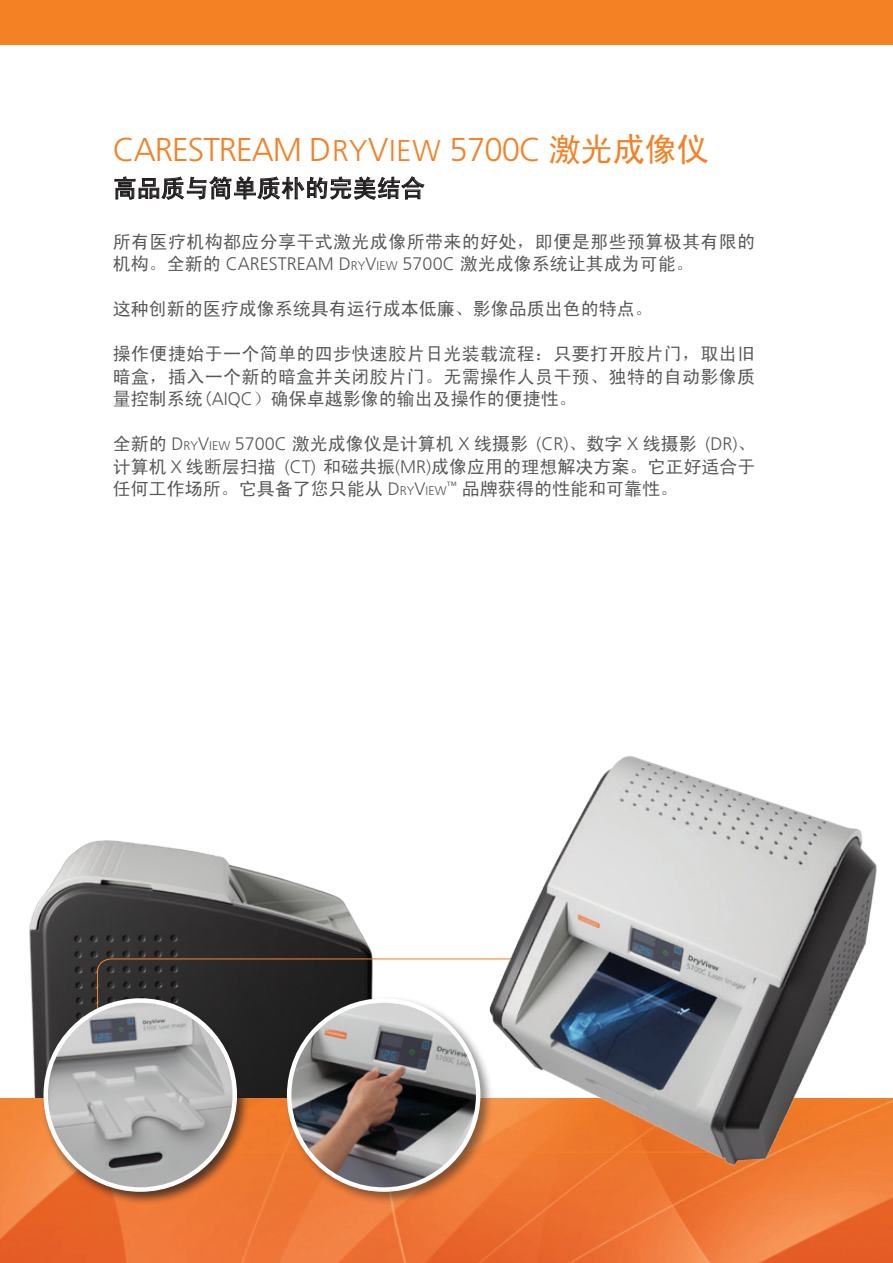
<style>
.page{position:relative;width:893px;height:1263px;background:#fff}
.page>*{position:absolute;margin:0;border:0;box-sizing:border-box;transform-origin:0 0}
.t1{font:300 33px "Frutiger";letter-spacing:-.03em;color:#f58125}
.t2{font:24px "Sim Hei";color:#231f20}
.t3{font:18px/22.5px "Sim Hei";color:#58595b;text-align:justify}
.t4{font:18px/22.5px "Sim Hei";letter-spacing:.02em;color:#58595b}
.s1{font-size:30px}
.s2{font-family:"Sim Hei";font-weight:400}
.s3{font-family:"Frutiger 45";font-weight:300}
.s4{font-family:"Frutiger";font-weight:300}
.s5{font-family:"Frutiger";font-weight:300;font-size:12.6px}
</style>
<div class="page">
<img style="left:29px;top:840px;width:344px;height:258px">
<img style="left:0;top:1098px;width:893px;height:165px">
<div style="left:41px;top:995px;width:209px;height:210px;background:#231f20;opacity:.75"></div>
<img style="left:46px;top:1000px;width:189px;height:189px;border-radius:94px">
<div style="left:44px;top:998px;width:193px;height:194px;border:4px solid #fff;border-radius:50%"></div>
<div style="left:284px;top:995px;width:209px;height:210px;background:#231f20;opacity:.5"></div>
<img style="left:289px;top:1000px;width:189px;height:189px;border-radius:94px">
<div style="left:0;top:0;width:893px;height:45px;background:#f58125"></div>
<svg style="left:114px;top:176px;width:311px;height:24px"></svg>
<img style="left:439px;top:756px;width:454px;height:443px">
<h1 class="t1" style="left:113px;top:130px;width:598px">CARESTREAM D<span class="s1">RY</span>V<span class="s1">IEW</span> 5700C <span class="s2">激光成像仪</span></h1>
<h2 class="t2" style="left:113px;top:176px;width:314px">高品质与简单质朴的完美结合</h2>
<p class="t4" style="left:113px;top:230px;width:644px">所有医疗机构都应分享干式激光成像所带来的好处，即便是那些预算极其有限的机构。全新的 <span class="s3">CARESTREAM</span> <span class="s4">D</span><span class="s5">RY</span><span class="s4">V</span><span class="s5">IEW</span> <span class="s3">5700C</span> 激光成像系统让其成为可能。</p>
<p class="t3" style="left:113px;top:298px;width:541px">这种创新的医疗成像系统具有运行成本低廉、影像品质出色的特点。</p>
<p class="t3" style="left:113px;top:343px;width:644px">操作便捷始于一个简单的四步快速胶片日光装载流程：只要打开胶片门，取出旧暗盒，插入一个新的暗盒并关闭胶片门。无需操作人员干预、独特的自动影像质量控制系统(<span class="s3">AIQC</span>）确保卓越影像的输出及操作的便捷性。</p>
<p class="t3" style="left:113px;top:433px;width:644px">全新的 <span class="s4">D</span><span class="s5">RY</span><span class="s4">V</span><span class="s5">IEW</span> <span class="s3">5700C</span> 激光成像仪是计算机 <span class="s3">X</span> 线摄影 <span class="s3">(CR)</span>、数字 <span class="s3">X</span> 线摄影 <span class="s3">(DR)</span>、计算机 <span class="s3">X</span> 线断层扫描 <span class="s3">(CT)</span> 和磁共振<span class="s3">(MR)</span>成像应用的理想解决方案。它正好适合于任何工作场所。它具备了您只能从 <span class="s4">D</span><span class="s5">RY</span><span class="s4">V</span><span class="s5">IEW</span><sup>™</sup> 品牌获得的性能和可靠性。</p>
</div>
